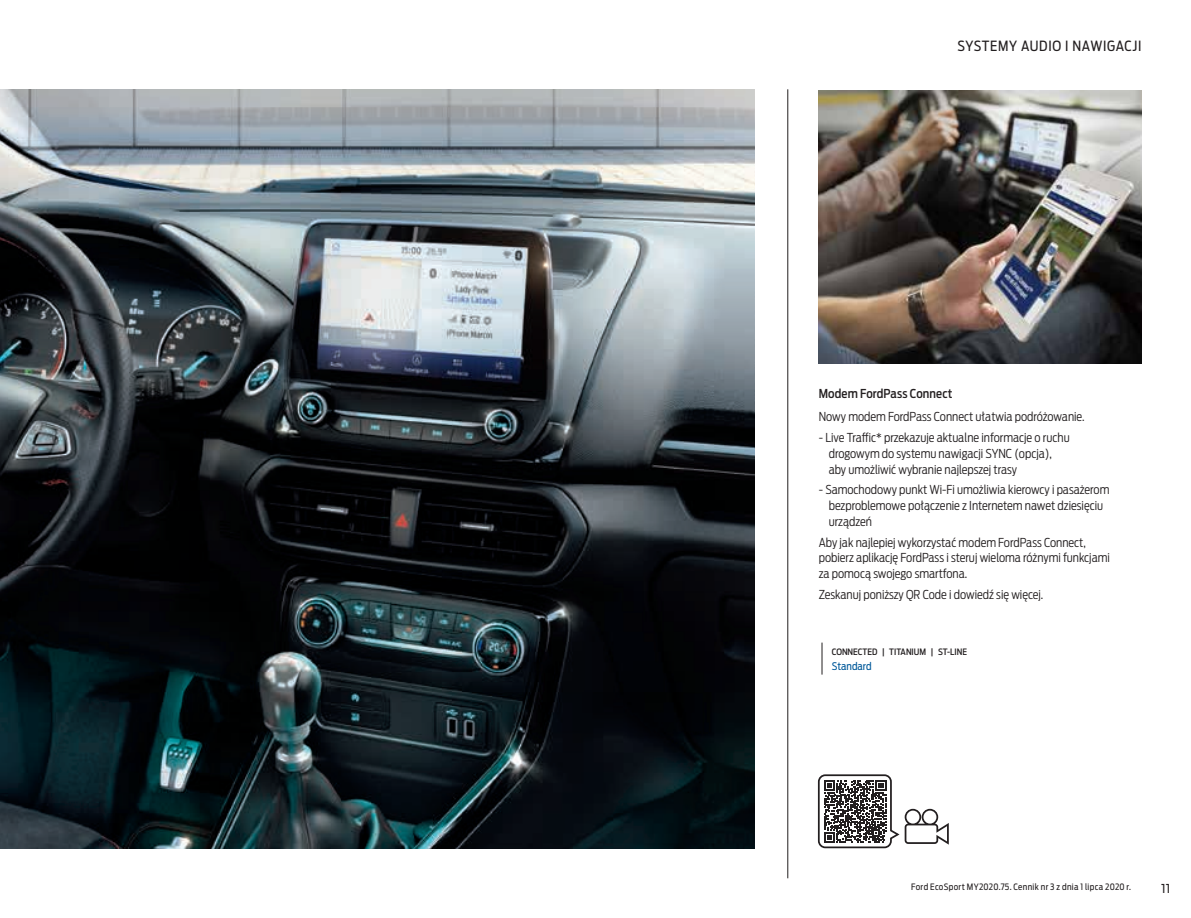
<style>
.page{position:relative;width:1191px;height:918px;background:#fff}
.page>*{position:absolute;margin:0;border:0;box-sizing:border-box;transform-origin:0 0}
.t1{font:14px "Ford Antenna Cond";letter-spacing:.05em;color:#231f20}
.t2{font:300 12.25px/15.8px "Ford Antenna Cond";color:#231f20}
.t3{font:500 12.25px "Ford Antenna Cond";letter-spacing:.01em;color:#231f20}
.t4{font:12.25px "Ford Antenna";color:#231f20}
.t5{font:10.5px "Ford Antenna Cond";color:#00599a}
.t6{font:8.75px "Ford Antenna Cond";letter-spacing:.04em;color:#231f20}
.t7{font:500 8.75px "Ford Antenna Cond";color:#231f20}
</style>
<div class="page">
<img style="left:0;top:89px;width:754px;height:759px">
<img style="left:819px;top:91px;width:322px;height:272px">
<hr style="left:787px;top:89px;width:1px;height:789px;background:#231f20">
<hr style="left:821px;top:642px;width:1px;height:32px;background:#231f20">
<svg style="left:817px;top:774px;width:131px;height:75px"></svg>
<p class="t1" style="left:957px;top:34px;width:185px">SYSTEMY AUDIO I NAWIGACJI</p>
<p class="t3" style="left:819px;top:383px;width:135px">Modem FordPass Connect</p>
<p class="t2" style="left:819px;top:407px;width:267px">Nowy modem FordPass Connect ułatwia podróżowanie.</p>
<p class="t2" style="left:828px;top:428px;width:242px;text-indent:-10px">- Live Traffic* przekazuje aktualne informacje o ruchu drogowym do systemu nawigacji SYNC (opcja), aby umożliwić wybranie najlepszej trasy</p>
<p class="t2" style="left:828px;top:480px;width:282px;text-indent:-10px">- Samochodowy punkt Wi-Fi umożliwia kierowcy i pasażerom bezproblemowe połączenie z Internetem nawet dziesięciu urządzeń</p>
<p class="t2" style="left:819px;top:532px;width:292px">Aby jak najlepiej wykorzystać modem FordPass Connect, pobierz aplikację FordPass i steruj wieloma różnymi funkcjami za pomocą swojego smartfona.</p>
<p class="t2" style="left:819px;top:585px;width:226px">Zeskanuj poniższy QR Code i dowiedź się więcej.</p>
<p class="t7" style="left:832px;top:644px;width:137px">CONNECTED | TITANIUM | ST-LINE</p>
<p class="t5" style="left:832px;top:657px;width:41px">Standard</p>
<p class="t6" style="left:911px;top:879px;width:221px">Ford EcoSport MY2020.75. Cennik nr 3 z dnia 1 lipca 2020 r.</p>
<p class="t4" style="left:1161px;top:878px;width:11px">11</p>
</div>
